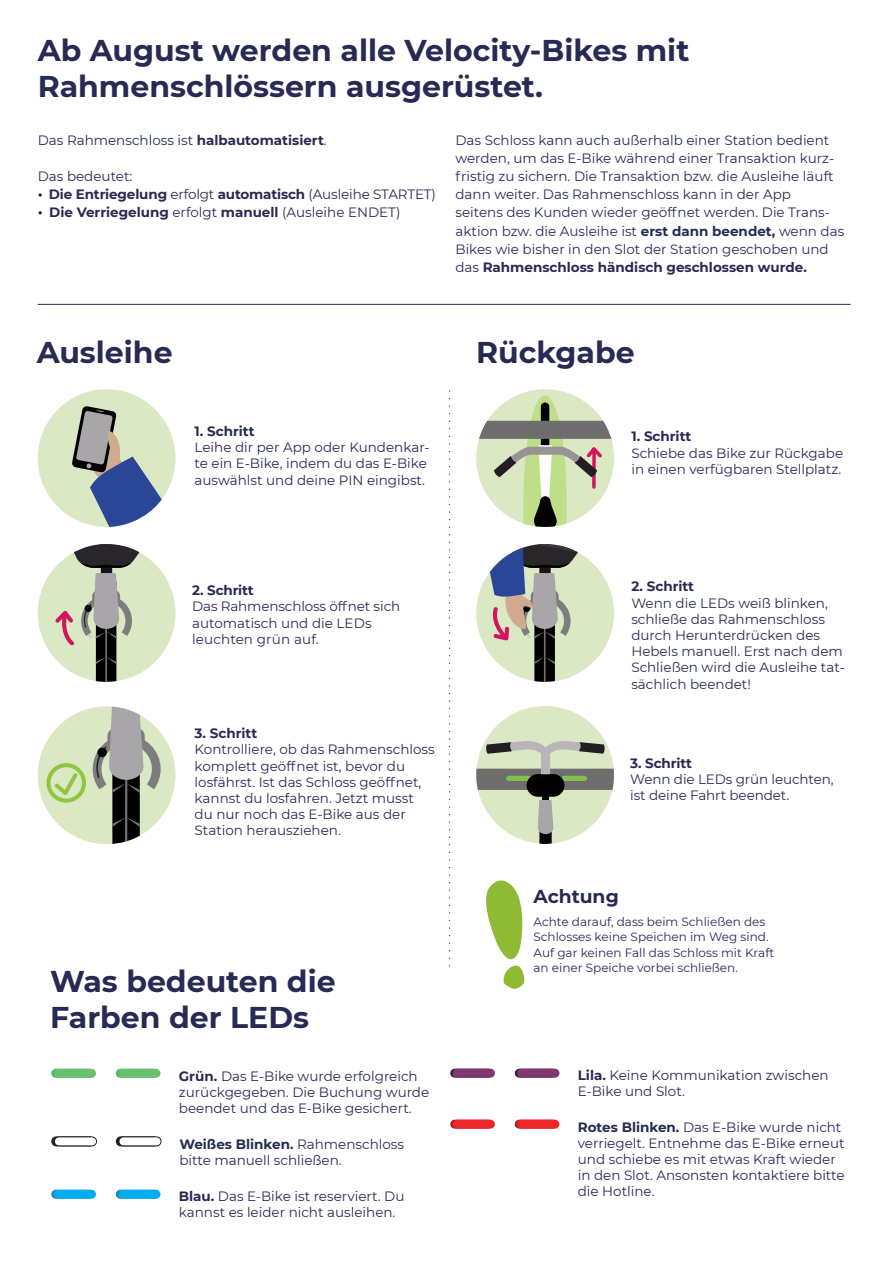
<style>
.page{position:relative;width:893px;height:1263px;background:#fff}
.page>*{position:absolute;margin:0;border:0;box-sizing:border-box;transform-origin:0 0}
.t1{font:700 30px/36px "Montserrat";color:#272b54}
.t2{font:700 18.75px "Montserrat";color:#272b54}
.t3{font:13.5px/16.2px "Montserrat";color:#272b54}
.t4{font:700 13.5px "Montserrat";letter-spacing:-.005em;color:#272b54}
.t5{font:12px/15.3px "Montserrat";color:#272b54}
.s1{font-weight:700}
.s2{font-weight:400}
</style>
<div class="page">
<div style="left:476px;top:706px;width:138px;height:138px;background:#dbe8c4;border-radius:50%"></div>
<div style="left:542px;top:794px;width:7px;height:15px;background:#000"></div>
<div style="left:527px;top:774px;width:37px;height:23px;background:#000;border-radius:11px"></div>
<svg style="left:476px;top:740px;width:138px;height:50px"></svg>
<svg style="left:538px;top:800px;width:15px;height:45px"></svg>
<div style="left:476px;top:544px;width:138px;height:138px;background:#dbe8c4;border-radius:50%"></div>
<svg style="left:490px;top:544px;width:88px;height:138px"></svg>
<div style="left:476px;top:389px;width:138px;height:138px;background:#dbe8c4;border-radius:50%"></div>
<svg style="left:479px;top:395px;width:132px;height:132px"></svg>
<div style="left:38px;top:706px;width:137px;height:138px;background:#dbe8c4;border-radius:50%"></div>
<svg style="left:44px;top:706px;width:117px;height:138px"></svg>
<div style="left:38px;top:544px;width:137px;height:138px;background:#dbe8c4;border-radius:50%"></div>
<svg style="left:52px;top:544px;width:87px;height:138px"></svg>
<div style="left:38px;top:389px;width:137px;height:138px;background:#dbe8c4;border-radius:50%"></div>
<svg style="left:72px;top:406px;width:90px;height:121px"></svg>
<svg style="left:486px;top:880px;width:39px;height:109px"></svg>
<svg style="left:38px;top:193px;width:4px;height:4px"></svg>
<svg style="left:38px;top:211px;width:4px;height:4px"></svg>
<div style="left:116px;top:1069px;width:42px;height:9px;background:#47bf66;border-radius:4px"></div>
<div style="left:51px;top:1069px;width:42px;height:9px;background:#47bf66;border-radius:4px"></div>
<div style="left:118px;top:1069px;width:43px;height:9px;background:#6bc06f;border-radius:4px"></div>
<div style="left:54px;top:1069px;width:42px;height:9px;background:#6bc06f;border-radius:4px"></div>
<div style="left:116px;top:1137px;width:43px;height:9px;background:#231f20;border-radius:4px"></div>
<div style="left:116px;top:1136px;width:43px;height:10px;border:1px solid #231f20;border-radius:4px"></div>
<div style="left:52px;top:1137px;width:42px;height:9px;background:#231f20;border-radius:4px"></div>
<div style="left:51px;top:1136px;width:44px;height:10px;border:1px solid #231f20;border-radius:4px"></div>
<div style="left:119px;top:1137px;width:42px;height:9px;background:#fff;border-radius:4px"></div>
<div style="left:119px;top:1136px;width:42px;height:10px;border:1px solid #231f20;border-radius:4px"></div>
<div style="left:54px;top:1137px;width:43px;height:9px;background:#fff;border-radius:4px"></div>
<div style="left:54px;top:1136px;width:43px;height:10px;border:1px solid #231f20;border-radius:4px"></div>
<div style="left:515px;top:1120px;width:42px;height:9px;background:#ae1e25;border-radius:4px"></div>
<svg style="left:450px;top:1120px;width:42px;height:9px"></svg>
<div style="left:517px;top:1120px;width:42px;height:9px;background:#ee272b;border-radius:4px"></div>
<div style="left:453px;top:1120px;width:42px;height:9px;background:#ee272b;border-radius:4px"></div>
<div style="left:515px;top:1069px;width:42px;height:9px;background:#272b54;border-radius:4px"></div>
<svg style="left:450px;top:1069px;width:42px;height:9px"></svg>
<div style="left:517px;top:1069px;width:42px;height:9px;background:#80386d;border-radius:4px"></div>
<div style="left:453px;top:1069px;width:42px;height:9px;background:#80386d;border-radius:4px"></div>
<div style="left:116px;top:1190px;width:42px;height:9px;background:#317abf;border-radius:4px"></div>
<div style="left:51px;top:1190px;width:42px;height:9px;background:#317abf;border-radius:4px"></div>
<div style="left:118px;top:1190px;width:43px;height:9px;background:#00aeef;border-radius:4px"></div>
<div style="left:54px;top:1190px;width:42px;height:9px;background:#00aeef;border-radius:4px"></div>
<svg style="left:449px;top:399px;width:1px;height:568px"></svg>
<hr style="left:38px;top:304px;width:813px;height:1px;background:#272b54">
<p class="t1" style="left:38px;top:31px;width:653px">Ab August werden alle Velocity-Bikes mit</p>
<p class="t1" style="left:38px;top:67px;width:507px">Rahmenschlössern ausgerüstet.</p>
<p class="t3" style="left:38px;top:132px;width:290px">Das Rahmenschloss ist <span class="s1">halbautomatisiert</span>.</p>
<p class="t3" style="left:38px;top:168px;width:96px">Das bedeutet:</p>
<p class="t4" style="left:49px;top:185px;width:389px">Die Entriegelung <span class="s2">erfolgt</span> automatisch <span class="s2">(Ausleihe STARTET)</span></p>
<p class="t4" style="left:49px;top:203px;width:353px">Die Verriegelung <span class="s2">erfolgt</span> manuell <span class="s2">(Ausleihe ENDET)</span></p>
<p class="t3" style="left:455px;top:131px;width:380px;line-height:18px">Das Schloss kann auch außerhalb einer Station bedient werden, um das E-Bike während einer Transaktion kurz&shy;fristig zu sichern. Die Transaktion bzw. die Ausleihe läuft dann weiter. Das Rahmenschloss kann in der App</p>
<p class="t3" style="left:455px;top:203px;width:390px;line-height:18px">seitens des Kunden wieder geöffnet werden. Die Trans&shy;aktion bzw. die Ausleihe ist <span class="s1">erst dann beendet,</span> wenn das Bikes wie bisher in den Slot der Station geschoben und das <span class="s1">Rahmenschloss händisch geschlossen wurde.</span></p>
<p class="t1" style="left:37px;top:333px;width:138px">Ausleihe</p>
<p class="t1" style="left:476px;top:333px;width:160px">Rückgabe</p>
<p class="t4" style="left:195px;top:421px;width:61px">1. Schritt</p>
<p class="t3" style="left:195px;top:439px;width:237px">Leihe dir per App oder Kundenkar&shy;te ein E-Bike, indem du das E-Bike auswählst und deine PIN eingibst.</p>
<p class="t4" style="left:192px;top:581px;width:63px">2. Schritt</p>
<p class="t3" style="left:192px;top:598px;width:210px">Das Rahmenschloss öffnet sich automatisch und die LEDs leuchten grün auf.</p>
<p class="t4" style="left:195px;top:724px;width:64px">3. Schritt</p>
<p class="t3" style="left:195px;top:741px;width:242px">Kontrolliere, ob das Rahmenschloss komplett geöffnet ist, bevor du losfährst. Ist das Schloss geöffnet, kannst du losfahren. Jetzt musst du nur noch das E-Bike aus der<br>Station herausziehen.</p>
<p class="t1" style="left:50px;top:962px;width:287px">Was bedeuten die<br>Farben der LEDs</p>
<p class="t3" style="left:179px;top:1067px;width:252px"><span class="s1">Grün.</span> Das E-Bike wurde erfolgreich zurückgegeben. Die Buchung wurde beendet und das E-Bike gesichert.</p>
<p class="t3" style="left:179px;top:1135px;width:226px"><span class="s1">Weißes Blinken.</span> Rahmenschloss bitte manuell schließen.</p>
<p class="t3" style="left:179px;top:1187px;width:227px"><span class="s1">Blau.</span> Das E-Bike ist reserviert. Du</p>
<p class="t3" style="left:179px;top:1203px;width:218px">kannst es leider nicht ausleihen.</p>
<p class="t4" style="left:631px;top:427px;width:61px">1. Schritt</p>
<p class="t3" style="left:631px;top:444px;width:213px">Schiebe das Bike zur Rückgabe in einen verfügbaren Stellplatz.</p>
<p class="t4" style="left:631px;top:577px;width:64px">2. Schritt</p>
<p class="t3" style="left:631px;top:594px;width:215px">Wenn die LEDs weiß blinken, schließe das Rahmenschloss durch Herunterdrücken des<br>Hebels manuell. Erst nach dem<br>Schließen wird die Ausleihe tat&shy;sächlich beendet!</p>
<p class="t4" style="left:630px;top:753px;width:63px">3. Schritt</p>
<p class="t3" style="left:630px;top:770px;width:205px">Wenn die LEDs grün leuchten, ist deine Fahrt beendet.</p>
<p class="t2" style="left:533px;top:883px;width:87px">Achtung</p>
<p class="t5" style="left:533px;top:914px;width:242px">Achte darauf, dass beim Schließen des<br>Schlosses keine Speichen im Weg sind.<br>Auf gar keinen Fall das Schloss mit Kraft</p>
<p class="t5" style="left:533px;top:960px;width:206px">an einer Speiche vorbei schließen.</p>
<p class="t3" style="left:578px;top:1066px;width:252px"><span class="s1">Lila.</span> Keine Kommunikation zwischen</p>
<p class="t3" style="left:578px;top:1082px;width:109px">E-Bike und Slot.</p>
<p class="t3" style="left:578px;top:1118px;width:268px"><span class="s1">Rotes Blinken.</span> Das E-Bike wurde nicht verriegelt. Entnehme das E-Bike erneut und schiebe es mit etwas Kraft wieder in den Slot. Ansonsten kontaktiere bitte die Hotline.</p>
</div>
